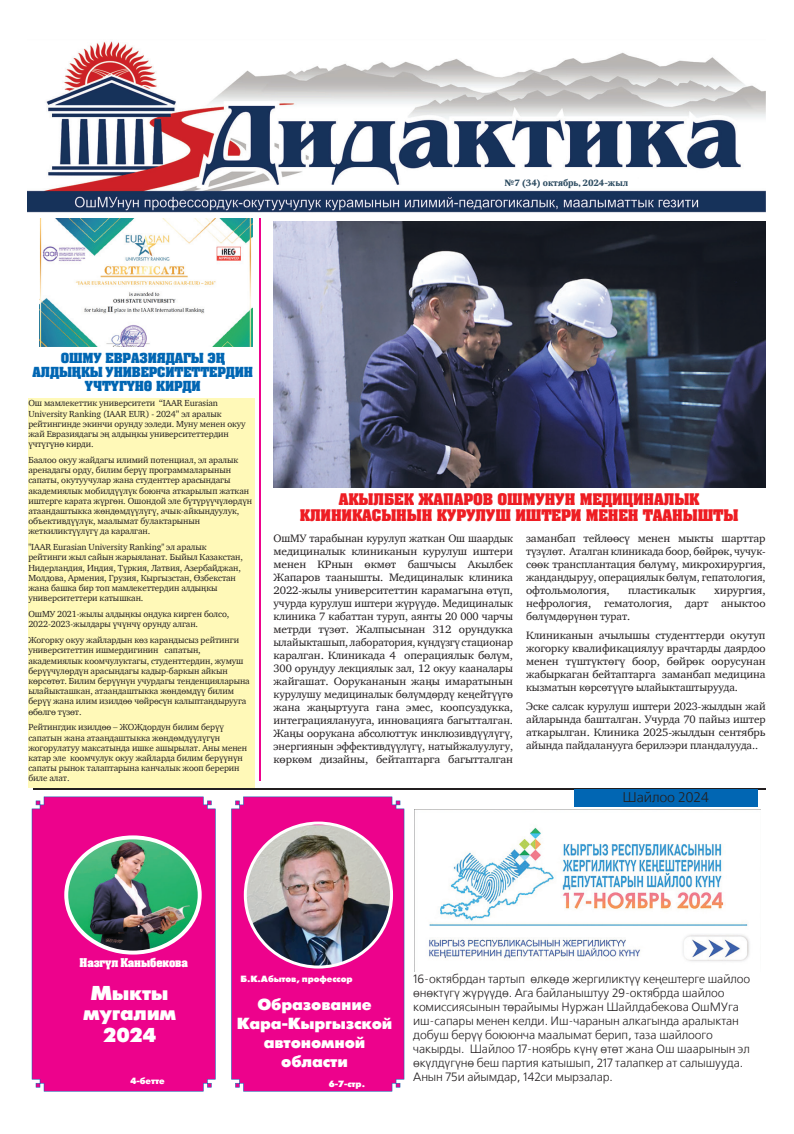
<style>
.page{position:relative;width:794px;height:1134px;background:#fff}
.page>*{position:absolute;margin:0;border:0;box-sizing:border-box;transform-origin:0 0}
.t1{font:20px/19.8px "Q3 Futuris XC";letter-spacing:-.01em;color:#fff;text-align:center}
.t2{font:16px/18.7px "Q3 Futuris XC";letter-spacing:-.01em;color:#fff;text-align:center}
.t3{font:15px/16px "Q3 Adamant C";letter-spacing:-.01em;color:#ee1d23;text-align:center}
.t4{font:14px "Q3 Free Set C";letter-spacing:-.01em;color:#231f20}
.t5{font:13px/14px "Q3 Adamant C";letter-spacing:-.01em;color:#0166b3;text-align:center}
.t6{font:12px/14px "Q3 Free Set C";letter-spacing:-.01em;color:#231f20}
.t7{font:11.4px "Q3 Adamant C";letter-spacing:-.01em;color:#fff}
.t8{font:11px/13px "Q3 Charter C";letter-spacing:-.01em;color:#231f20;text-align:justify}
.t9{font:11px/13px "Q3 Charter C";letter-spacing:-.01em;color:#231f20;text-align:justify;scale:1.05 1}
.t10{font:9px/10.2px "Q3 Charter C";letter-spacing:-.01em;color:#231f20}
.t11{font:9px "Q3 Futuris XC";letter-spacing:-.01em;color:#fff}
.t12{font:700 9px "Q3 Octava C";letter-spacing:-.01em;color:#2d4c61}
</style>
<div class="page">
<img style="left:28px;top:41px;width:737px;height:172px">
<div style="left:32px;top:797px;width:184px;height:294px;background:#ed028c"></div>
<div style="left:231px;top:797px;width:173px;height:294px;background:#ed028c"></div>
<img style="left:64px;top:835px;width:138px;height:119px">
<img style="left:244px;top:821px;width:149px;height:147px">
<hr style="left:33px;top:788px;width:732px;height:1px;background:#231f20">
<div style="left:28px;top:398px;width:226px;height:389px;background:#fff9b8"></div>
<hr style="left:259px;top:218px;width:1px;height:563px;background:#ed028c">
<img style="left:273px;top:221px;width:492px;height:266px">
<img style="left:40px;top:218px;width:213px;height:129px">
<img style="left:414px;top:810px;width:336px;height:162px">
<div style="left:574px;top:789px;width:183px;height:17px;background:#0166b3"></div>
<p class="t12" style="left:504px;top:177px;width:125px">№7 (34) октябрь, 2024-жыл</p>
<h3 class="t5" style="left:33px;top:351px;width:222px">ОШМУ ЕВРАЗИЯДАГЫ ЭЎ<br>АЛДЫЎКЫ УНИВЕРСИТЕТТЕРДИН<br>ЇЧТЇГЇНЄ КИРДИ</h3>
<p class="t10" style="left:28px;top:398px;width:219px">Ош мамлекеттик университети “IAAR Eurasian University Ranking (IAAR EUR) - 2024” эл аралык рейтингинде экинчи орунду ээледи. Муну менен окуу жай Евразиядагы эў алдыўкы университеттердин їчтїгїнє кирди.</p>
<p class="t10" style="left:28px;top:455px;width:225px">Баалоо окуу жайдагы илимий потенциал, эл аралык аренадагы орду, билим берїї программаларынын сапаты, окутуучулар жана студенттер арасындагы академиялык мобилдїїлїк боюнча аткарылып жаткан иштерге карата жїргєн. Ошондой эле бїтїрїїчїлєрдїн атаандаштыкка жєндємдїїлїгї, ачык-айкындуулук, объективдїїлїк, маалымат булактарынын жеткиликтїїлїгї да каралган.</p>
<p class="t10" style="left:28px;top:542px;width:216px">"IAAR Eurasian University Ranking" эл аралык рейтинги жыл сайын жарыяланат. Быйыл Казакстан, Нидерландия, Индия, Тїркия, Латвия, Азербайджан, Молдова, Армения, Грузия, Кыргызстан, Єзбекстан жана башка бир топ мамлекеттердин алдыўкы университеттери катышкан.</p>
<p class="t10" style="left:28px;top:609px;width:202px">ОшМУ 2021-жылы алдыўкы ондука кирген болсо,<br>2022-2023-жылдары їчїнчї орунду алган.</p>
<p class="t10" style="left:28px;top:635px;width:223px">Жогорку окуу жайлардын кєз карандысыз рейтинги университеттин ишмердигинин сапатын, академиялык коомчулуктагы, студенттердин, жумуш берїїчїлєрдїн арасындагы кадыр-баркын айкын кєрсєтєт. Билим берїїнїн учурдагы тенденцияларына ылайыкташкан, атаандаштыкка жєндємдїї билим берїї жана илим изилдєє чєйрєсїн калыптандырууга єбєлгє тїзєт.</p>
<p class="t10" style="left:28px;top:722px;width:220px">Рейтингдик изилдєє – ЖОЖдордун билим берїї сапатын жана атаандаштыкка жєндємдїїлїгїн жогорулатуу максатында ишке ашырылат. Аны менен катар эле коомчулук окуу жайларда билим берїїнїн сапаты рынок талаптарына канчалык жооп берерин биле алат.</p>
<h3 class="t3" style="left:300px;top:491px;width:440px">АКЫЛБЕК ЖАПАРОВ ОШМУНУН МЕДИЦИНАЛЫК<br>КЛИНИКАСЫНЫН КУРУЛУШ ИШТЕРИ МЕНЕН ТААНЫШТЫ</h3>
<p class="t8" style="left:273px;top:532px;width:241px">ОшМУ тарабынан курулуп жаткан Ош шаардык медициналык клиниканын курулуш иштери менен КРнын єкмєт башчысы Акылбек Жапаров таанышты. Медициналык клиника 2022-жылы университеттин карамагына єтїп, учурда курулуш иштери жїрїїдє. Медициналык клиника 7 кабаттан туруп, аянты 20 000 чарчы метрди тїзєт. Жалпысынан 312 орундукка ылайыкташып, лаборатория, кїндїзгї стационар каралган. Клиникада 4 операциялык бєлїм, 300 орундуу лекциялык зал, 12 окуу кааналары жайгашат. Оорукананын жаўы имаратынын курулушу медициналык бєлїмдєрдї кеўейтїїгє жана жаўыртууга гана эмес, коопсуздукка, интеграцияланууга, инновацияга багытталган.<br>Жаўы оорукана абсолюттук инклюзивдїїлїгї, энергиянын эффективдїїлїгї, натыйжалуулугу, кєркєм дизайны, бейтаптарга багытталган</p>
<p class="t9" style="left:526px;top:532px;width:230px">заманбап тейлєєсї менен мыкты шарттар тїзїлєт. Аталган клиникада боор, бєйрєк, чучук&shy;сєєк трансплантация бєлїмї, микрохирургия, жандандыруу, операциялык бєлїм, гепатология, офтольмология,</p>
<p class="t9" style="left:526px;top:584px;width:230px;text-indent:188px">хирургия, нефрология, гематология, дарт аныктоо бєлїмдєрїнєн турат.</p>
<p class="t9" style="left:526px;top:629px;width:230px">Клиниканын ачылышы студенттерди окутуп жогорку квалификациялуу врачтарды даярдоо менен тїштїктєгї боор, бєйрєк оорусунан жабыркаган бейтаптарга заманбап медицина кызматын кєрсєтїїгє ылайыкташтырууда.</p>
<p class="t8" style="left:526px;top:699px;width:241px">Эске салсак курулуш иштери 2023-жылдын жай айларында башталган. Учурда 70 пайыз иштер аткарылган. Клиника 2025-жылдын сентябрь айында пайдаланууга берилээри пландалууда..</p>
<p class="t9" style="left:628px;top:584px;width:66px">пластикалык</p>
<h3 class="t4" style="left:622px;top:790px;width:88px">Шайлоо 2024</h3>
<p class="t7" style="left:80px;top:956px;width:110px">Назгїл Каныбекова</p>
<h1 class="t1" style="left:83px;top:983px;width:95px">Мыкты мугалим</h1>
<h1 class="t1" style="left:103px;top:1026px;width:55px">2024</h1>
<p class="t11" style="left:130px;top:1075px;width:36px">4-бетте</p>
<p class="t11" style="left:241px;top:974px;width:113px">Б.К.Абытов, профессор</p>
<h2 class="t2" style="left:237px;top:996px;width:157px">Образование<br>Ка ра-Кыргызской автоном ной области</h2>
<p class="t11" style="left:329px;top:1079px;width:38px">6-7-стр.</p>
<p class="t6" style="left:413px;top:973px;width:338px">16-октябрдан тартып єлкєдє жергиликтїї кеўештерге шайлоо єнєктїгї жїрїїдє. Ага байланыштуу 29-октябрда шайлоо комиссиясынын тєрайымы Нуржан Шайлдабекова ОшМУга иш-сапары менен келди. Иш-чаранын алкагында аралыктан добуш берїї боююнча маалымат берип, таза шайлоого чакырды. Шайлоо 17-ноябрь кїнї єтєт жана Ош шаарынын эл єкїлдїгїнє беш партия катышып, 217 талапкер ат салышууда.<br>Анын 75и айымдар, 142си мырзалар.</p>
</div>
